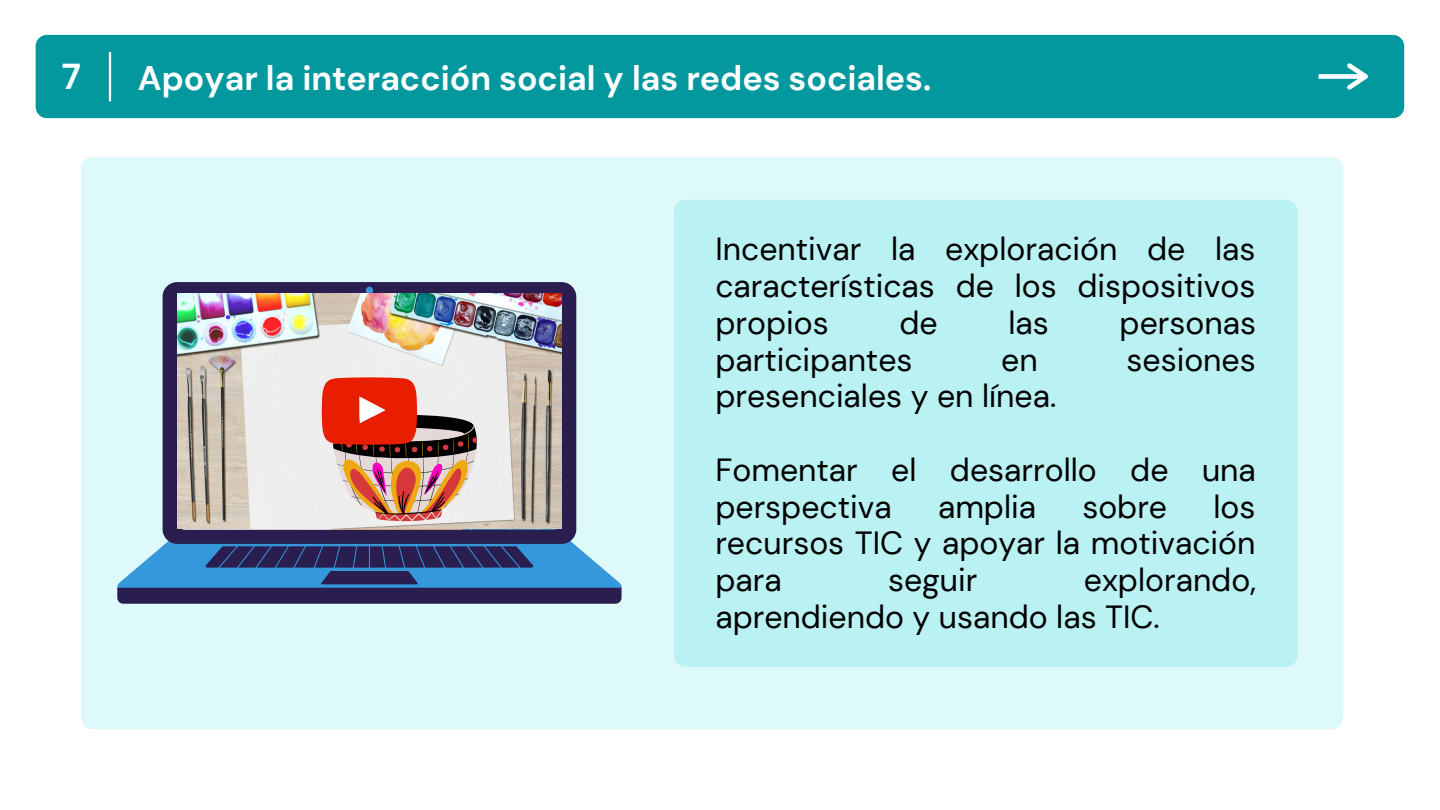
<style>
.page{position:relative;width:1440px;height:810px;background:#fff}
.page>*{position:absolute;margin:0;border:0;box-sizing:border-box;transform-origin:0 0}
.t1{font:700 36px "DM Sans";color:#fff}
.t2{font:700 34px "DM Sans";color:#fff}
.t3{font:32px/36.8px "DM Sans";color:#000;text-align:justify}
</style>
<div class="page">
<div style="left:81px;top:157px;width:1262px;height:572px;background:#def9fa;border-radius:11px"></div>
<div style="left:674px;top:200px;width:624px;height:467px;background:#baf2f4;border-radius:12px"></div>
<div style="left:36px;top:35px;width:1368px;height:83px;background:#03989e;border-radius:11px"></div>
<svg style="left:109px;top:52px;width:2px;height:49px"></svg>
<svg style="left:1319px;top:63px;width:49px;height:27px"></svg>
<svg style="left:117px;top:282px;width:505px;height:322px"></svg>
<img style="left:177px;top:293px;width:384px;height:236px">
<svg style="left:322px;top:377px;width:162px;height:144px"></svg>
<p class="t1" style="left:62px;top:53px;width:21px">7</p>
<p class="t2" style="left:138px;top:56px;width:795px">Apoyar la interacción social y las redes sociales.</p>
<p class="t3" style="left:715px;top:231px;width:542px">Incentivar la exploración de las características de los dispositivos propios</p>
<p class="t3" style="left:899px;top:305px;width:40px">de</p>
<p class="t3" style="left:1008px;top:305px;width:42px">las</p>
<p class="t3" style="left:1120px;top:305px;width:138px">personas</p>
<p class="t3" style="left:715px;top:341px;width:199px">participantes</p>
<p class="t3" style="left:1001px;top:341px;width:38px">en</p>
<p class="t3" style="left:1127px;top:341px;width:131px">sesiones</p>
<p class="t3" style="left:715px;top:378px;width:342px">presenciales y en línea.</p>
<p class="t3" style="left:715px;top:452px;width:542px">Fomentar el desarrollo de una perspectiva</p>
<p class="t3" style="left:715px;top:488px;width:542px;text-indent:498px">los recursos TIC y apoyar la motivación para</p>
<p class="t3" style="left:938px;top:488px;width:100px">amplia</p>
<p class="t3" style="left:1082px;top:488px;width:86px">sobre</p>
<p class="t3" style="left:715px;top:562px;width:542px;text-indent:368px">explorando, aprendiendo y usando las TIC.</p>
<p class="t3" style="left:888px;top:562px;width:91px">seguir</p>
</div>
